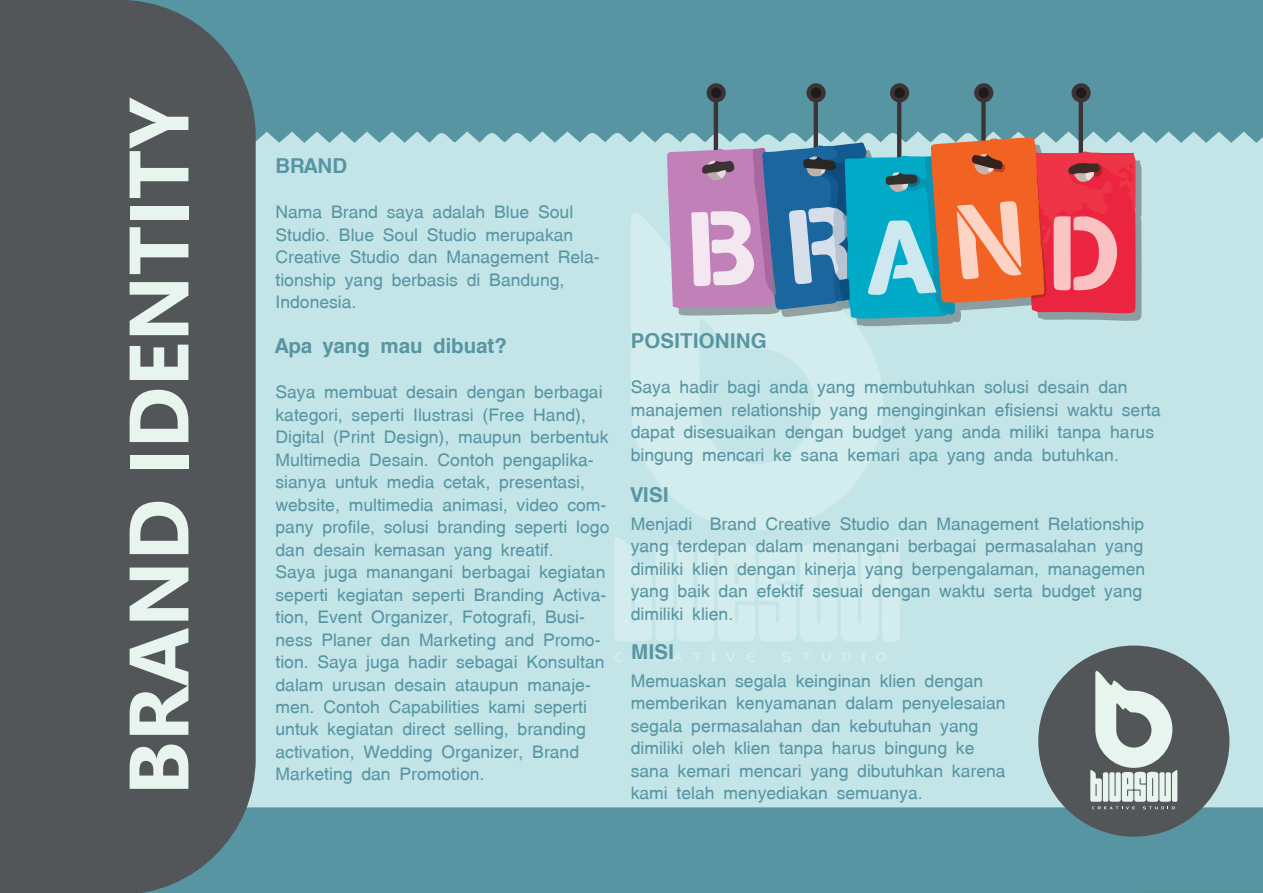
<style>
.page{position:relative;width:1263px;height:893px;background:#fff}
.page>*{position:absolute;margin:0;border:0;box-sizing:border-box;transform-origin:0 0}
.t1{font:700 84px "Nirmala UI";color:#e8f4ee}
.t2{font:21px/22.5px "New Zurica";color:#5895a3}
.t3{font:700 21px "New Zurica";color:#5895a3}
</style>
<div class="page">
<div style="left:256px;top:144px;width:1007px;height:663px;background:#c3e5e8"></div>
<div style="left:256px;top:0;width:1007px;height:144px;background:#5895a3"></div>
<div style="left:256px;top:807px;width:1007px;height:85px;background:#5895a3"></div>
<div style="left:0;top:0;width:256px;height:892px;background:#525658"></div>
<div style="left:1038px;top:645px;width:191px;height:192px;background:#525658;border-radius:50%"></div>
<svg style="left:1090px;top:671px;width:87px;height:138px"></svg>
<svg style="left:631px;top:212px;width:252px;height:318px;background:#cde9eb"></svg>
<svg style="left:615px;top:652px;width:7px;height:9px"></svg>
<svg style="left:634px;top:652px;width:9px;height:9px"></svg>
<svg style="left:654px;top:652px;width:8px;height:9px"></svg>
<svg style="left:673px;top:652px;width:9px;height:9px"></svg>
<svg style="left:692px;top:652px;width:9px;height:9px"></svg>
<svg style="left:712px;top:652px;width:2px;height:9px"></svg>
<svg style="left:725px;top:652px;width:11px;height:9px"></svg>
<svg style="left:746px;top:652px;width:9px;height:9px"></svg>
<svg style="left:781px;top:652px;width:10px;height:9px"></svg>
<svg style="left:802px;top:652px;width:9px;height:9px"></svg>
<svg style="left:822px;top:652px;width:9px;height:9px"></svg>
<svg style="left:842px;top:652px;width:9px;height:9px"></svg>
<svg style="left:862px;top:652px;width:3px;height:9px"></svg>
<svg style="left:876px;top:652px;width:10px;height:10px"></svg>
<svg style="left:614px;top:533px;width:286px;height:109px;background:#cfeaeb"></svg>
<svg style="left:0;top:892px;width:1263px;height:1px"></svg>
<svg style="left:707px;top:83px;width:19px;height:19px"></svg>
<svg style="left:806px;top:83px;width:20px;height:19px"></svg>
<svg style="left:890px;top:83px;width:19px;height:19px"></svg>
<svg style="left:974px;top:83px;width:19px;height:19px"></svg>
<svg style="left:1071px;top:83px;width:20px;height:19px"></svg>
<svg style="left:667px;top:88px;width:474px;height:238px;background:#948c98"></svg>
<h1 class="t1" style="left:94px;top:795px;width:699px;rotate:-90deg">BRAND IDENTITY</h1>
<p class="t3" style="left:275px;top:154px;width:73px">BRAND</p>
<p class="t2" style="left:275px;top:200px;width:326px">Nama Brand saya adalah Blue Soul<br>Studio. Blue Soul Studio merupakan<br>Creative Studio dan Management Rela&shy;tionship yang berbasis di Bandung,<br>Indonesia.</p>
<p class="t3" style="left:275px;top:334px;width:233px">Apa yang mau dibuat?</p>
<p class="t2" style="left:275px;top:380px;width:335px">Saya membuat desain dengan berbagai kategori, seperti Ilustrasi (Free Hand), Digital (Print Design), maupun berbentuk Multimedia Desain. Contoh pengaplika&shy;sianya untuk media cetak, presentasi, website, multimedia animasi, video com&shy;pany profile, solusi branding seperti logo dan desain kemasan yang kreatif.<br>Saya juga manangani berbagai kegiatan seperti kegiatan seperti Branding Activa&shy;tion, Event Organizer, Fotografi, Busi&shy;ness Planer dan Marketing and Promo&shy;tion. Saya juga hadir sebagai Konsultan dalam urusan desain ataupun manaje&shy;men. Contoh Capabilities kami seperti untuk kegiatan direct selling, branding activation, Wedding Organizer, Brand Marketing dan Promotion.</p>
<p class="t3" style="left:631px;top:328px;width:138px">POSITIONING</p>
<p class="t2" style="left:631px;top:375px;width:532px">Saya hadir bagi anda yang membutuhkan solusi desain dan manajemen relationship yang menginginkan efisiensi waktu serta dapat disesuaikan dengan budget yang anda miliki tanpa harus bingung mencari ke sana kemari apa yang anda butuhkan.</p>
<p class="t3" style="left:631px;top:483px;width:40px">VISI</p>
<p class="t2" style="left:631px;top:512px;width:516px">Menjadi Brand Creative Studio dan Management Relationship yang terdepan dalam menangani berbagai permasalahan yang dimiliki klien dengan kinerja yang berpengalaman, managemen yang baik dan efektif sesuai dengan waktu serta budget yang dimiliki klien.</p>
<p class="t3" style="left:631px;top:639px;width:45px">MISI</p>
<p class="t2" style="left:631px;top:669px;width:376px">Memuaskan segala keinginan klien dengan memberikan kenyamanan dalam penyelesaian segala permasalahan dan kebutuhan yang dimiliki oleh klien tanpa harus bingung ke sana kemari mencari yang dibutuhkan karena kami telah menyediakan semuanya.</p>
</div>
